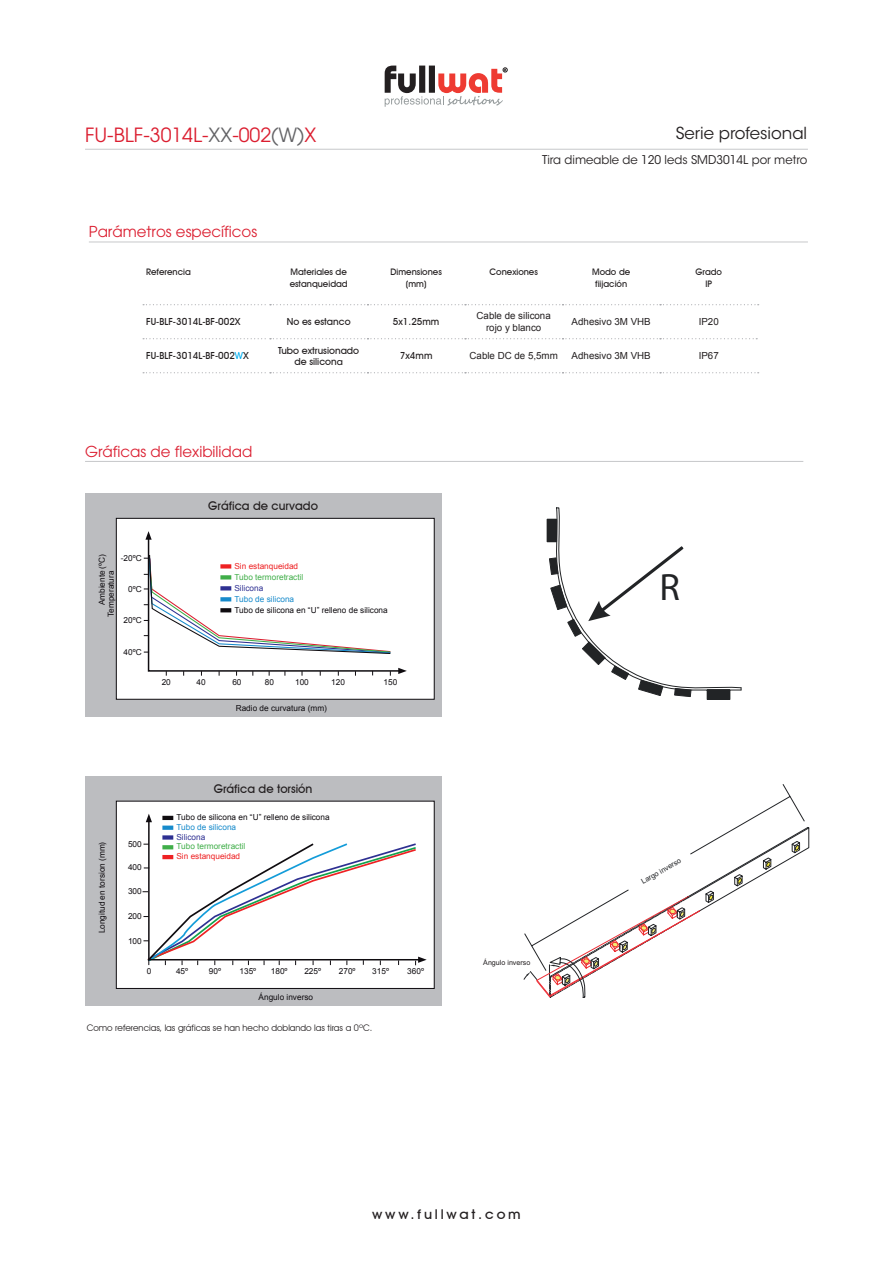
<style>
.page{position:relative;width:893px;height:1263px;background:#fff}
.page>*{position:absolute;margin:0;border:0;box-sizing:border-box;transform-origin:0 0}
.t1{font:38.1px "Myriad Pro";color:#222426}
.t2{font:19.5px "Avant Garde LT";color:#db1e30}
.t3{font:16.5px "ITC Avant Garde Std";color:#231f20}
.subtitulo{font:15px "Avant Garde LT";color:#db1e30}
.t4{font:500 13.5px "Avant Garde IT Cby BT";letter-spacing:.19em;color:#231f20;scale:1.07 1}
.t5{font:12px "ITC Avant Garde Std";color:#231f20}
.familia{font:500 12px "Avant Garde IT Cby BT";color:#231f20}
.familia-2{font:500 9.75px/11.7px "Avant Garde IT Cby BT";color:#231f20;text-align:center}
.familia-3{font:9.75px/11.7px "Arial";color:#231f20;text-align:center}
.familia-4{font:500 9px/12px "Avant Garde IT Cby BT";color:#231f20;text-align:center}
.familia-5{font:9px "Avant Garde IT Cby BT";color:#231f20}
.t6{font:8.25px "Arial";color:#0f0c10}
.t7{font:8.25px "Arial";color:#40ae49}
.t8{font:8.25px "Arial";color:#ee2123}
.t9{font:8.25px "Arial";color:#168acb}
.t10{font:8.25px "Arial";color:#2e3092}
.t11{font:7.35px "Arial";color:#222427}
.t12{font:7.2px "Arial";color:#231f20}
.s1{color:#636366}
.s2{color:#00aeef}
.s3{font-family:"ITC Avant Garde Std";font-size:9px}
</style>
<div class="page">
<svg style="left:385px;top:66px;width:122px;height:41px"></svg>
<hr style="left:85px;top:149px;width:723px;height:1px;background:#c7c8ca">
<div style="left:86px;top:493px;width:356px;height:224px;background:#bcbdc0"></div>
<div style="left:116px;top:518px;width:319px;height:182px;background:#fff;border:1px solid #0f0c10"></div>
<svg style="left:144px;top:531px;width:263px;height:145px"></svg>
<div style="left:86px;top:776px;width:356px;height:230px;background:#bcbdc0"></div>
<div style="left:116px;top:801px;width:319px;height:188px;background:#fff;border:1px solid #0f0c10"></div>
<svg style="left:143px;top:814px;width:284px;height:151px"></svg>
<div style="left:547px;top:519px;width:10px;height:23px;border:1px solid #222426"></div>
<svg style="left:549px;top:507px;width:193px;height:193px"></svg>
<hr style="left:85px;top:461px;width:718px;height:1px;background:#c7c8ca">
<hr style="left:89px;top:242px;width:719px;height:1px;background:#c7c8ca">
<svg style="left:143px;top:372px;width:616px;height:1px"></svg>
<svg style="left:142px;top:304px;width:617px;height:35px"></svg>
<svg style="left:524px;top:827px;width:285px;height:171px"></svg>
<h2 class="t2" style="left:85px;top:123px;width:233px">FU-BLF-3014L-<span class="s1">XX</span>-002<span class="s1">(W)</span>X</h2>
<h3 class="t3" style="left:676px;top:123px;width:133px">Serie profesional</h3>
<h3 class="t5" style="left:542px;top:152px;width:267px">Tira dimeable de 120 leds SMD3014L por metro</h3>
<p class="subtitulo" style="left:89px;top:223px;width:170px">Parámetros específicos</p>
<p class="familia-4" style="left:146px;top:265px;width:46px">Referencia</p>
<p class="familia-4" style="left:290px;top:265px;width:60px;text-align:left">Materiales de estanqueidad</p>
<p class="familia-4" style="left:390px;top:265px;width:53px">Dimensiones (mm)</p>
<p class="familia-4" style="left:489px;top:265px;width:50px">Conexiones</p>
<p class="familia-4" style="left:592px;top:265px;width:40px">Modo de fiijación</p>
<p class="familia-4" style="left:695px;top:265px;width:28px">Grado<br>IP</p>
<p class="familia-2" style="left:146px;top:316px;width:96px">FU-BLF-3014L-BF-002X</p>
<p class="familia-2" style="left:287px;top:316px;width:65px">No es estanco</p>
<p class="familia-2" style="left:393px;top:316px;width:48px">5x1.25mm</p>
<p class="familia-3" style="left:477px;top:310px;width:76px">Cable de silicona rojo y blanco</p>
<p class="familia-3" style="left:572px;top:316px;width:81px">Adhesivo 3M VHB</p>
<p class="familia-3" style="left:699px;top:316px;width:22px">IP20</p>
<p class="familia-2" style="left:146px;top:350px;width:104px">FU-BLF-3014L-BF-002<span class="s2">W</span>X</p>
<p class="familia-2" style="left:278px;top:344px;width:82px">Tubo extrusionado de silicon<span class="s3">a</span></p>
<p class="familia-2" style="left:400px;top:350px;width:34px">7x4mm</p>
<p class="familia-3" style="left:470px;top:350px;width:90px">Cable DC de 5,5mm</p>
<p class="familia-3" style="left:572px;top:350px;width:81px">Adhesivo 3M VHB</p>
<p class="familia-3" style="left:699px;top:350px;width:22px">IP67</p>
<p class="subtitulo" style="left:85px;top:442px;width:169px">Gráficas de flexibilidad</p>
<p class="t6" style="left:96px;top:605px;width:53px;rotate:-90deg">Ambiente (ºC)</p>
<p class="t6" style="left:121px;top:553px;width:22px">-20ºC</p>
<p class="t6" style="left:105px;top:617px;width:48px;rotate:-90deg">Temperatura</p>
<p class="t6" style="left:128px;top:584px;width:15px">0ºC</p>
<p class="t6" style="left:124px;top:615px;width:20px">20ºC</p>
<p class="t6" style="left:124px;top:646px;width:20px">40ºC</p>
<p class="familia" style="left:208px;top:499px;width:111px">Gráfica de curvado</p>
<p class="t8" style="left:234px;top:560px;width:65px">Sin estanqueidad</p>
<p class="t7" style="left:234px;top:571px;width:70px">Tubo termoretractil</p>
<p class="t10" style="left:234px;top:582px;width:30px">Silicona</p>
<p class="t9" style="left:234px;top:593px;width:61px">Tubo de silicona</p>
<p class="t6" style="left:234px;top:604px;width:155px">Tubo de silicona en “U” relleno de silicona</p>
<p class="t6" style="left:162px;top:677px;width:11px">20</p>
<p class="t6" style="left:196px;top:677px;width:11px">40</p>
<p class="t6" style="left:232px;top:677px;width:11px">60</p>
<p class="t6" style="left:265px;top:677px;width:11px">80</p>
<p class="t6" style="left:295px;top:677px;width:15px">100</p>
<p class="t6" style="left:331px;top:677px;width:15px">120</p>
<p class="t6" style="left:383px;top:677px;width:15px">150</p>
<p class="t6" style="left:236px;top:703px;width:93px">Radio de curvatura (mm)</p>
<p class="t6" style="left:96px;top:933px;width:93px;rotate:-90deg">Longitud en torsion (mm)</p>
<p class="t6" style="left:128px;top:838px;width:15px">500</p>
<p class="t6" style="left:128px;top:861px;width:15px">400</p>
<p class="t6" style="left:128px;top:886px;width:15px">300</p>
<p class="t6" style="left:128px;top:911px;width:15px">200</p>
<p class="t6" style="left:128px;top:935px;width:15px">100</p>
<p class="familia" style="left:214px;top:782px;width:100px">Gráfica de torsión</p>
<p class="t6" style="left:176px;top:812px;width:155px">Tubo de silicona en “U” relleno de silicona</p>
<p class="t9" style="left:176px;top:822px;width:61px">Tubo de silicona</p>
<p class="t10" style="left:176px;top:831px;width:30px">Silicona</p>
<p class="t7" style="left:176px;top:841px;width:70px">Tubo termoretractil</p>
<p class="t8" style="left:176px;top:851px;width:65px">Sin estanqueidad</p>
<p class="t6" style="left:147px;top:966px;width:6px">0</p>
<p class="t6" style="left:176px;top:966px;width:14px">45º</p>
<p class="t6" style="left:209px;top:966px;width:14px">90º</p>
<p class="t6" style="left:240px;top:966px;width:18px">135º</p>
<p class="t6" style="left:271px;top:966px;width:18px">180º</p>
<p class="t6" style="left:304px;top:966px;width:18px">225º</p>
<p class="t6" style="left:339px;top:966px;width:18px">270º</p>
<p class="t6" style="left:372px;top:966px;width:18px">315º</p>
<p class="t6" style="left:407px;top:966px;width:18px">360º</p>
<p class="t6" style="left:259px;top:992px;width:56px">Ángulo inverso</p>
<p class="familia-5" style="left:87px;top:1022px;width:287px">Como referencias, las gráficas se han hecho doblando las tiras a 0ºC.</p>
<p class="t12" style="left:483px;top:958px;width:49px">Ángulo inverso</p>
<h3 class="t4" style="left:372px;top:1206px;width:140px">www.fullwat.com</h3>
<h1 class="t1" style="left:660px;top:564px;width:22px">R</h1>
<p class="t11" style="left:639px;top:878px;width:46px;rotate:-30deg">Largo inverso</p>
</div>
